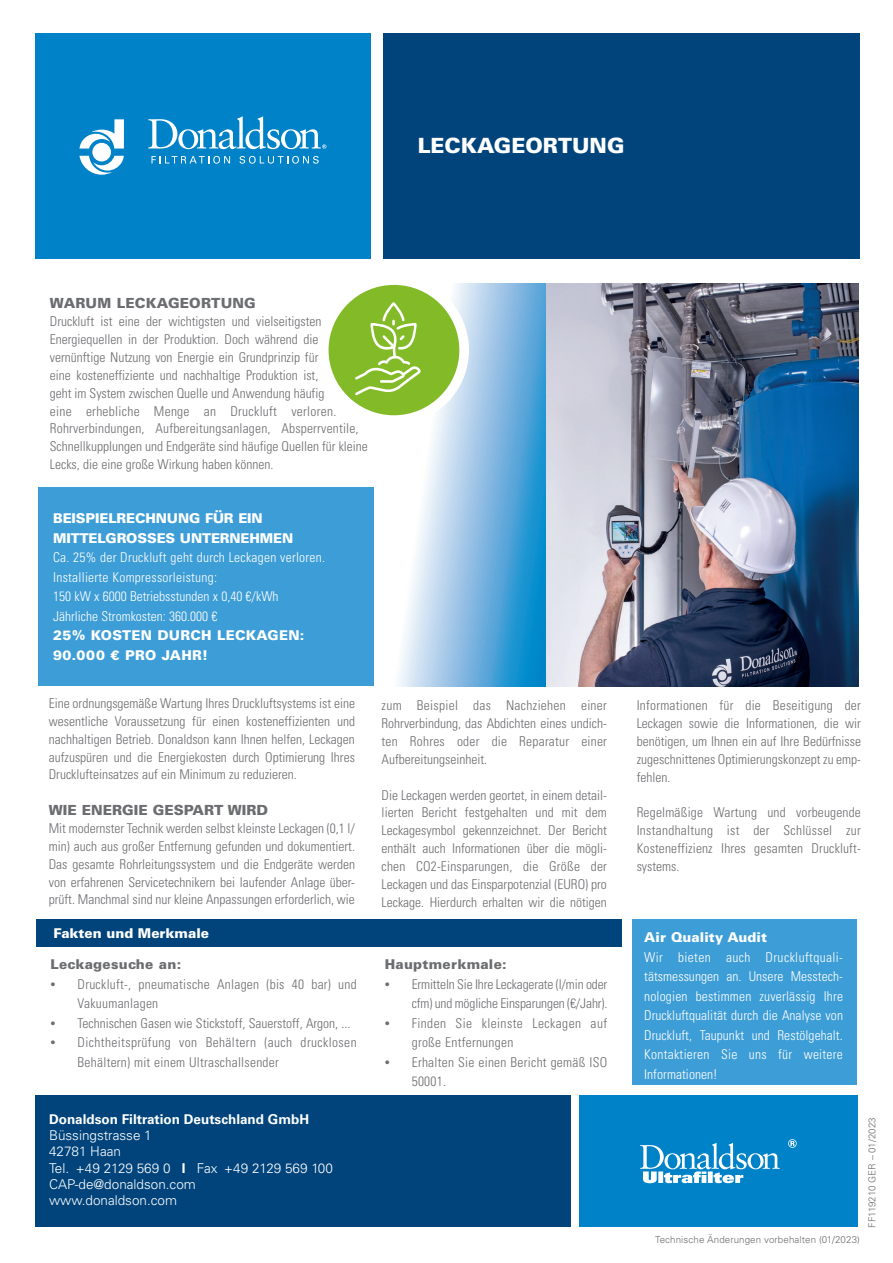
<style>
.page{position:relative;width:893px;height:1263px;background:#fff}
.page>*{position:absolute;margin:0;border:0;box-sizing:border-box;transform-origin:0 0}
.t1{font:900 21px "Univers LT Pro 75";color:#fff}
.t2{font:900 13.95px "Univers LT Pro 75";color:#6c6d70}
.t3{font:300 condensed 13.5px/17.9px "Univers LT Std";color:#6c6d70;text-align:justify}
.t4{font:13.5px/19.5px "Univers LTCYR 47 Light Cond";letter-spacing:.02em;color:#fff;text-align:justify}
.t5{font:300 condensed 13.5px/19.5px "Univers LT Std";letter-spacing:.02em;color:#fff}
.t6{font:300 condensed 13.5px/19.5px "Univers LT Std";letter-spacing:.03em;color:#6c6d70}
.t7{font:300 condensed 13.5px/19.5px "Univers LT Std";letter-spacing:.02em;color:#6c6d70}
.t8{font:300 13.5px/16.2px "Univers LT Pro 45";color:#fff}
.t9{font:900 13.5px/19.5px "Univers LT Pro 75";letter-spacing:-.01em;color:#fff}
.t10{font:900 13.5px/19.5px "Univers LT Std";letter-spacing:.02em;color:#fff}
.t11{font:700 13.5px "Univers LT Pro 65";color:#fff}
.t12{font:900 13.5px "Univers LT Std";letter-spacing:.02em;color:#6c6d70}
.t13{font:900 13.5px "Univers LTCYR 75";letter-spacing:.005em;color:#fff}
.t14{font:300 9.75px "Univers LT Pro 45";letter-spacing:.01em;color:#6c6d70}
.s1{font-family:"Myriad Pro";font-weight:400;font-stretch:normal;font-size:18px}
.s2{font-family:"Univers LT Pro 65";font-weight:700}
</style>
<div class="page">
<div style="left:38px;top:487px;width:336px;height:198px;background:#3d9dd6"></div>
<img style="left:398px;top:334px;width:149px;height:352px">
<img style="left:453px;top:284px;width:94px;height:50px">
<div style="left:35px;top:33px;width:336px;height:225px;background:#0082c8"></div>
<svg style="left:151px;top:156px;width:79px;height:8px"></svg>
<svg style="left:240px;top:156px;width:79px;height:8px"></svg>
<svg style="left:79px;top:119px;width:45px;height:56px"></svg>
<svg style="left:148px;top:116px;width:178px;height:33px"></svg>
<div style="left:384px;top:33px;width:476px;height:225px;background:#00447b"></div>
<div style="left:35px;top:1095px;width:536px;height:132px;background:#00447b"></div>
<div style="left:580px;top:1095px;width:278px;height:132px;background:#0082c8"></div>
<div style="left:36px;top:920px;width:586px;height:27px;background:#00447b"></div>
<img style="left:547px;top:284px;width:311px;height:402px">
<svg style="left:640px;top:1143px;width:140px;height:40px"></svg>
<svg style="left:788px;top:1139px;width:9px;height:9px"></svg>
<svg style="left:324px;top:280px;width:140px;height:140px;background:#93c445"></svg>
<div style="left:319px;top:275px;width:150px;height:150px;border:10px solid #fff;border-radius:50%"></div>
<svg style="left:355px;top:302px;width:66px;height:93px;background:#97c64b"></svg>
<div style="left:632px;top:919px;width:225px;height:166px;background:#3d9dd6"></div>
<h1 class="t1" style="left:418px;top:132px;width:208px">LECKAGEORTUNG</h1>
<p class="t2" style="left:50px;top:295px;width:207px">WARUM LECKAGEORTUNG</p>
<p class="t3" style="left:50px;top:313px;width:320px;text-align:left">Druckluft ist eine der wichtigsten und vielseitigsten Energiequellen in der Produktion. Doch während die vernünftige Nutzung von Energie ein Grundprinzip für<br>eine kosteneffiziente und nachhaltige Produktion ist,<br>geht im System zwischen Quelle und Anwendung häufig<br>eine erhebliche Menge an Druckluft verloren.<br>Rohrverbindungen, Aufbereitungsanlagen, Absperrventile, Schnellkupplungen und Endgeräte sind häufige Quellen für kleine Lecks, die eine große Wirkung haben können.</p>
<p class="t9" style="left:53px;top:508px;width:242px">BEISPIELRECHNUNG FÜR EIN<br>MITTELGROSSES UNTERNEHMEN</p>
<p class="t5" style="left:53px;top:548px;width:273px">Ca. 25% der Druckluft geht durch Leckagen verloren.<br>Installierte Kompressorleistung:<br>150 kW x 6000 Betriebsstunden x 0,40 €/kWh Jährliche Stromkosten: 360.000 €</p>
<p class="t10" style="left:53px;top:625px;width:253px">25% KOSTEN DURCH LECKAGEN:<br>90.000 € PRO JAHR!</p>
<p class="t3" style="left:49px;top:694px;width:308px">Eine ordnungsgemäße Wartung Ihres Druckluftsystems ist eine wesentliche Voraussetzung für einen kosteneffizienten und nachhaltigen Betrieb. Donaldson kann Ihnen helfen, Leckagen aufzuspüren und die Energiekosten durch Optimierung Ihres Drucklufteinsatzes auf ein Minimum zu reduzieren.</p>
<p class="t2" style="left:49px;top:801px;width:221px">WIE ENERGIE GESPART WIRD</p>
<p class="t3" style="left:49px;top:819px;width:308px">Mit modernster Technik werden selbst kleinste Leckagen (0,1 l/ min) auch aus großer Entfernung gefunden und dokumentiert.<br>Das gesamte Rohrleitungssystem und die Endgeräte werden von erfahrenen Servicetechnikern bei laufender Anlage über&shy;prüft. Manchmal sind nur kleine Anpassungen erforderlich, wie</p>
<p class="t9" style="left:53px;top:923px;width:157px">Fakten und Merkmale</p>
<p class="t12" style="left:51px;top:956px;width:132px">Leckagesuche an:</p>
<p class="t7" style="left:78px;top:974px;width:281px;text-indent:-27px"><span class="s1">•</span> Druckluft-, pneumatische Anlagen (bis 40 bar) und<br>Vakuumanlagen</p>
<p class="t3" style="left:51px;top:1014px;width:301px"><span class="s1">•</span> Technischen Gasen wie Stickstoff, Sauerstoff, Argon, ...</p>
<p class="t6" style="left:78px;top:1033px;width:281px;text-indent:-27px"><span class="s1">•</span> Dichtheitsprüfung von Behältern (auch drucklosen<br>Behältern) mit einem Ultraschallsender</p>
<p class="t11" style="left:49px;top:1111px;width:262px">Donaldson Filtration Deutschland GmbH</p>
<p class="t8" style="left:49px;top:1127px;width:285px">Büssingstrasse 1<br>42781 Haan<br>Tel. +49 2129 569 0 <span class="s2">I</span> Fax +49 2129 569 100<br>CAP-de@donaldson.com<br>www.donaldson.com</p>
<p class="t3" style="left:382px;top:697px;width:227px">zum Beispiel das Nachziehen einer Rohrverbindung, das Abdichten eines undich&shy;ten Rohres oder die Reparatur einer Aufbereitungseinheit.</p>
<p class="t3" style="left:382px;top:786px;width:227px">Die Leckagen werden geortet, in einem detail&shy;lierten Bericht festgehalten und mit dem Leckagesymbol gekennzeichnet. Der Bericht enthält auch Informationen über die mögli&shy;chen CO2-Einsparungen, die Größe der Leckagen und das Einsparpotenzial (EURO) pro Leckage. Hierdurch erhalten wir die nötigen</p>
<p class="t12" style="left:385px;top:956px;width:123px">Hauptmerkmale:</p>
<p class="t3" style="left:385px;top:974px;width:224px;line-height:19.5px;text-align:right"><span class="s1">•</span> Ermitteln Sie Ihre Leckagerate (l/min oder cfm) und mögliche Einsparungen (€/Jahr).</p>
<p class="t6" style="left:412px;top:1013px;width:197px;text-indent:-27px"><span class="s1">•</span> Finden Sie kleinste Leckagen auf große Entfernungen</p>
<p class="t7" style="left:412px;top:1052px;width:197px;text-indent:-27px"><span class="s1">•</span> Erhalten Sie einen Bericht gemäß ISO<br>50001.</p>
<p class="t3" style="left:637px;top:696px;width:226px">Informationen für die Beseitigung der Leckagen sowie die Informationen, die wir benötigen, um Ihnen ein auf Ihre Bedürfnisse zugeschnittenes Optimierungskonzept zu emp&shy;fehlen.</p>
<p class="t3" style="left:637px;top:803px;width:226px">Regelmäßige Wartung und vorbeugende Instandhaltung ist der Schlüssel zur Kosteneffizienz Ihres gesamten Druckluft&shy;systems.</p>
<p class="t13" style="left:644px;top:928px;width:124px">Air Quality Audit</p>
<p class="t4" style="left:644px;top:946px;width:200px">Wir bieten auch Druckluftquali&shy;tätsmessungen an. Unsere Messtech&shy;nologien bestimmen zuverlässig Ihre Druckluftqualität durch die Analyse von Druckluft, Taupunkt und Restölgehalt.<br>Kontaktieren Sie uns für weitere Informationen!</p>
<p class="t14" style="left:655px;top:1234px;width:206px">Technische Änderungen vorbehalten ( 01/2023)</p>
<p class="t14" style="left:866px;top:1228px;width:112px;rotate:-90deg">FF119210 GER – 01/2023</p>
</div>
